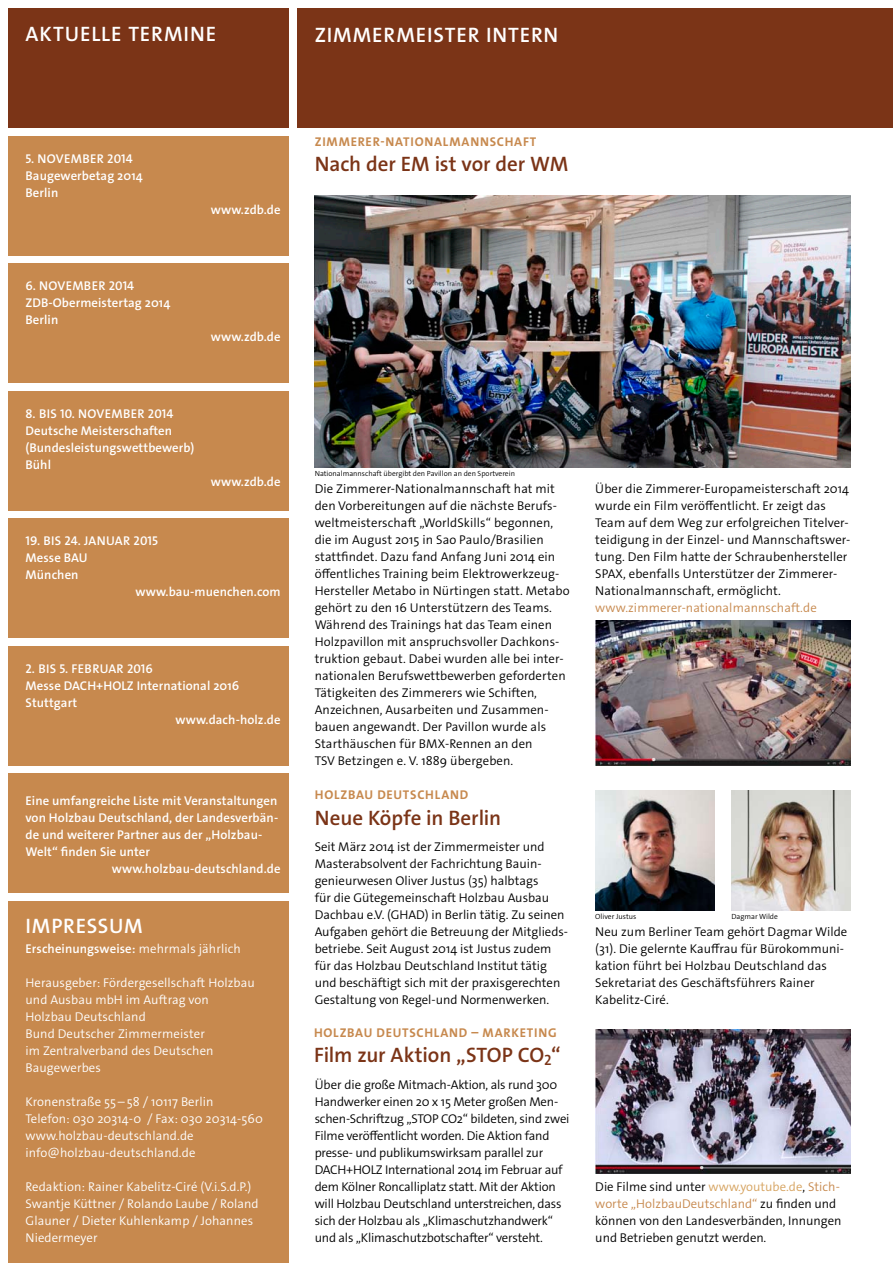
<style>
.page{position:relative;width:893px;height:1263px;background:#fff}
.page>*{position:absolute;margin:0;border:0;box-sizing:border-box;transform-origin:0 0}
.t1{font:600 21px "The Sans Os F";letter-spacing:-.005em;color:#7b3417}
.t2{font:600 21px "The Sans Os F";letter-spacing:.04em;color:#fff}
.t3{font:300 12.75px/17px "The Sans Os F";color:#000}
.t4{font:600 12.75px/17px "The Sans Os F";letter-spacing:.005em;color:#fff}
.t5{font:300 12.75px/17px "The Sans Os F";letter-spacing:.005em;color:#fff}
.t6{font:700 12.75px "The Sans Os F";letter-spacing:.06em;color:#c7894e}
.t7{font:300 12.75px "The Sans Os F";letter-spacing:.005em;color:#c7894e}
.t8{font:300 7.5px "The Sans Os F";color:#000}
.s1{font-weight:300}
.s2{color:#d6a35f}
.s3{color:#c7894e}
</style>
<div class="page">
<div style="left:9px;top:9px;width:280px;height:119px;background:#7b3417"></div>
<div style="left:298px;top:9px;width:595px;height:119px;background:#7b3417"></div>
<div style="left:9px;top:264px;width:280px;height:119px;background:#c7894e"></div>
<div style="left:9px;top:391px;width:280px;height:119px;background:#c7894e"></div>
<div style="left:9px;top:774px;width:280px;height:119px;background:#c7894e"></div>
<div style="left:9px;top:646px;width:280px;height:119px;background:#c7894e"></div>
<div style="left:9px;top:519px;width:280px;height:119px;background:#c7894e"></div>
<div style="left:9px;top:136px;width:280px;height:119px;background:#c7894e"></div>
<div style="left:9px;top:901px;width:280px;height:362px;background:#c7894e"></div>
<img style="left:315px;top:196px;width:535px;height:272px">
<img style="left:595px;top:791px;width:119px;height:119px">
<img style="left:731px;top:791px;width:119px;height:119px">
<img style="left:595px;top:1029px;width:255px;height:144px">
<img style="left:595px;top:621px;width:255px;height:144px">
<h1 class="t2" style="left:26px;top:20px;width:192px">aktuelle Termin e</h1>
<h1 class="t2" style="left:315px;top:22px;width:242px">zimmermeister intern</h1>
<p class="t4" style="left:26px;top:150px;width:119px">5. Novemb er 2014<br>Baugewerbetag 2014<br>Berlin</p>
<p class="t4" style="left:211px;top:201px;width:71px">www.zdb.de</p>
<p class="t4" style="left:26px;top:277px;width:146px">6. Novemb er 2014<br>ZDB-Obermeistertag 2014<br>Berlin</p>
<p class="t4" style="left:211px;top:328px;width:71px">www.zdb.de</p>
<p class="t4" style="left:26px;top:405px;width:171px">8. bis 10. Novemb er 2014<br>Deutsche Meisterschaften (Bundesleistungswettbewerb)<br>Bühl</p>
<p class="t4" style="left:211px;top:473px;width:71px">www.zdb.de</p>
<p class="t4" style="left:26px;top:533px;width:134px">19. bis 24. Jan uar 2015</p>
<p class="t4" style="left:26px;top:550px;width:62px">Messe BAU</p>
<p class="t4" style="left:26px;top:567px;width:55px">München</p>
<p class="t4" style="left:135px;top:584px;width:147px">www.bau-muenchen.com</p>
<p class="t4" style="left:26px;top:660px;width:129px">2. bis 5. Februar 2016<br>Messe DACH +HOL</p>
<p class="t4" style="left:127px;top:677px;width:114px">Z I nternational 2016</p>
<p class="t4" style="left:26px;top:694px;width:53px">Stuttgart</p>
<p class="t4" style="left:175px;top:711px;width:107px">www.dach-holz.de</p>
<p class="t4" style="left:26px;top:792px;width:253px">Eine umfangreiche Liste mit Veranstaltungen</p>
<p class="t4" style="left:26px;top:809px;width:254px">von Holzbau Deutschland, der Landesverbän-</p>
<p class="t4" style="left:26px;top:826px;width:238px">de und weiterer Partner aus der „Holzbau-</p>
<p class="t4" style="left:26px;top:843px;width:126px">Welt“ finden Sie unter</p>
<p class="t4" style="left:112px;top:860px;width:170px">www.holzbau-deutschland.de</p>
<h1 class="t2" style="left:26px;top:913px;width:39px">IMPRESSU</h1>
<h1 class="t2" style="left:124px;top:913px;width:20px">M</h1>
<p class="t4" style="left:26px;top:940px;width:217px">Erscheinungsweise: <span class="s1">mehrmals jährlich</span></p>
<p class="t5" style="left:26px;top:974px;width:231px">Herausgeber: Fördergesellschaft Holzbau und Ausbau mbH im Auftrag von<br>Holzbau Deutschland<br>Bund Deutscher Zimmermeister<br>im Zentralverband des Deutschen<br>Baugewerbes</p>
<p class="t5" style="left:26px;top:1093px;width:239px">Kronenstraße 55 – 58 / 10117 Berlin<br>Telefon: 030 20314-0 / Fax: 030 20314-560 www.holzbau-deutschland.de info@holzbau-deutschland.de</p>
<p class="t5" style="left:26px;top:1178px;width:235px">Redaktion: Rainer Kabelitz-Ciré (V.i.S.d.P.)<br>Swantje Küttner / Rolando Laube / Roland Glauner / Dieter Kuhlenkamp / Johannes Niedermeyer</p>
<p class="t6" style="left:315px;top:133px;width:223px">ZIMMERER-NATIONALMANN SCHAFT</p>
<h1 class="t1" style="left:315px;top:150px;width:255px">Nach der EM ist vor der WM</h1>
<p class="t8" style="left:315px;top:469px;width:202px">Nationalmannschaft übergibt den Pavillon an den Sportverein</p>
<p class="t3" style="left:315px;top:481px;width:256px">Die Zimmerer-Nationalmannschaft hat mit den Vorbereitungen auf die nächste Berufs&shy;weltmeisterschaft „WorldSkills“ begonnen, die im August 2015 in Sao Paulo/Brasilien stattfindet. Dazu fand Anfang Juni 2014 ein öffentliches Training beim Elektrowerkzeug-Hersteller Metabo in Nürtingen statt. Metabo gehört zu den 16 Unterstützern des Teams.<br>Während des Trainings hat das Team einen Holzpavillon mit anspruchsvoller Dachkons&shy;truktion gebaut. Dabei wurden alle bei inter&shy;nationalen Berufswettbewerben geforderten Tätigkeiten des Zimmerers wie Schiften, Anzeichnen, Ausarbeiten und Zusammen&shy;bauen angewandt. Der Pavillon wurde als Starthäuschen für BMX-Rennen an den<br>TSV Betzingen e. V. 1889 übergeben.</p>
<p class="t3" style="left:595px;top:481px;width:256px">Über die Zimmerer-Europameisterschaft 2014 wurde ein Film veröffentlicht. Er zeigt das Team auf dem Weg zur erfolgreichen Titelver&shy;teidigung in der Einzel- und Mannschaftswer&shy;tung. Den Film hatte der Schraubenhersteller SPAX, ebenfalls Unterstützer der Zimmerer-Nationalmannschaft, ermöglicht.</p>
<p class="t7" style="left:595px;top:600px;width:223px">www.zimmerer-nationalmannschaft.de</p>
<p class="t6" style="left:315px;top:787px;width:155px">HOLZBAU DEUTSCHLAND</p>
<h1 class="t1" style="left:315px;top:804px;width:188px">Neue Köpfe in Berlin</h1>
<p class="t3" style="left:315px;top:838px;width:255px">Seit März 2014 ist der Zimmermeister und Masterabsolvent der Fachrichtung Bauin&shy;genieurwesen Oliver Justus (35) halbtags<br>für die Gütegemeinschaft Holzbau Ausbau Dachbau e.V. (GHAD) in Berlin tätig. Zu seinen Aufgaben gehört die Betreuung der Mitglieds&shy;betriebe. Seit August 2014 ist Justus zudem für das Holzbau Deutschland Institut tätig und beschäftigt sich mit der praxisgerechten Gestaltung von Regel-und Normenwerken.</p>
<p class="t6" style="left:314px;top:1024px;width:244px">HOLZBAU DEUTSCHLAND – MARKETING</p>
<h1 class="t1" style="left:314px;top:1042px;width:165px">Film zur Aktion „STOP</h1>
<h1 class="t1" style="left:518px;top:1042px;width:44px">CO <sub>2</sub>“</h1>
<p class="t3" style="left:315px;top:1076px;width:256px">Über die große Mitmach-Aktion, als rund 300<br>Handwerker einen 20 x 15 Meter großen Men&shy;schen-Schriftzug „STOP CO2“ bildeten, sind zwei Filme veröffentlicht worden. Die Aktion fand presse- und publikumswirksam parallel zur DACH+HOLZ International 2014 im Februar auf dem Kölner Roncalliplatz statt. Mit der Aktion will Holzbau Deutschland unterstreichen, dass sich der Holzbau als „Klimaschutzhandwerk“ und als „Klimaschutzbotschafter“ versteht.</p>
<p class="t8" style="left:595px;top:911px;width:42px">Oliver Justus</p>
<p class="t8" style="left:731px;top:911px;width:48px">Dagmar Wilde</p>
<p class="t3" style="left:595px;top:923px;width:254px">Neu zum Berliner Team gehört Dagmar Wilde (31). Die gelernte Kauffrau für Bürokommuni&shy;kation führt bei Holzbau Deutschland das Sekretariat des Geschäftsführers Rainer Kabelitz-Ciré.</p>
<p class="t3" style="left:595px;top:1178px;width:248px">Die Filme sind unter <span class="s2">www.youtube.de</span>, <span class="s3">Stich&shy;worte „HolzbauDeutschland“</span> zu finden und können von den Landesverbänden, Innungen und Betrieben genutzt werden.</p>
</div>
